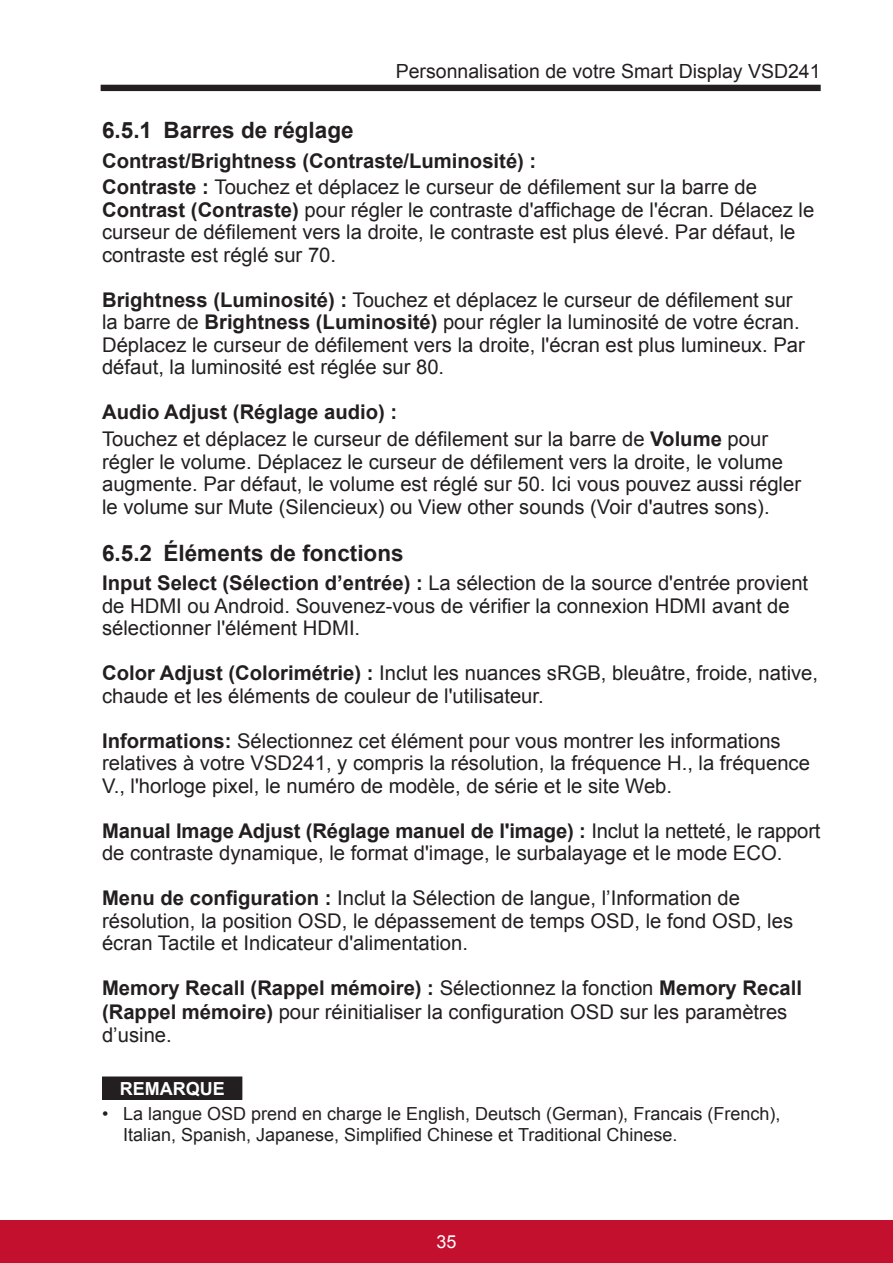
<style>
.page{position:relative;width:893px;height:1263px;background:#fff}
.page>*{position:absolute;margin:0;border:0;box-sizing:border-box;transform-origin:0 0}
.t1{font:700 22.5px "Arial";color:#231f20}
.t2{font:20.25px/22.5px "Arial";color:#231f20}
.t3{font:700 20.25px/26.7px "Arial";color:#231f20}
.t4{font:19.5px "Arial";color:#231f20}
.t5{font:18px/21.6px "Arial";color:#231f20}
.t6{font:700 18px "Arial";color:#fff}
.t7{font:18px "Arial";color:#fff}
.s1{font-weight:400}
.s2{font-weight:700}
</style>
<div class="page">
<div style="left:101px;top:85px;width:720px;height:6px;background:#231f20"></div>
<div style="left:0;top:1220px;width:893px;height:43px;background:#c3102f"></div>
<div style="left:103px;top:1077px;width:139px;height:22px;background:#231f20"></div>
<hr style="left:102px;top:1076px;width:140px;height:1px;background:#231f20">
<svg style="left:102px;top:1077px;width:1px;height:22px"></svg>
<hr style="left:102px;top:1099px;width:140px;height:1px;background:#231f20">
<p class="t4" style="left:396px;top:58px;width:426px">Personnalisation de votre Smart Display VSD241</p>
<p class="t1" style="left:102px;top:115px;width:253px">6.5.1 Barres de réglage</p>
<p class="t3" style="left:102px;top:148px;width:657px">Contrast/Brightness (Contraste/Luminosité) :<br>Contraste : <span class="s1">Touchez et déplacez le curseur de défilement sur la barre de</span></p>
<p class="t2" style="left:102px;top:199px;width:714px"><span class="s2">Contrast (Contraste)</span> pour régler le contraste d'affichage de l'écran. Délacez le curseur de défilement vers la droite, le contraste est plus élevé. Par défaut, le contraste est réglé sur 70.</p>
<p class="t2" style="left:102px;top:289px;width:704px"><span class="s2">Brightness (Luminosité) :</span> Touchez et déplacez le curseur de défilement sur la barre de <span class="s2">Brightness (Luminosité)</span> pour régler la luminosité de votre écran.<br>Déplacez le curseur de défilement vers la droite, l'écran est plus lumineux. Par défaut, la luminosité est réglée sur 80.</p>
<p class="t2" style="left:102px;top:399px;width:667px;line-height:26.7px"><span class="s2">Audio Adjust (Réglage audio) :<br></span>Touchez et déplacez le curseur de défilement sur la barre de <span class="s2">Volume</span> pour</p>
<p class="t2" style="left:102px;top:451px;width:700px">régler le volume. Déplacez le curseur de défilement vers la droite, le volume augmente. Par défaut, le volume est réglé sur 50. Ici vous pouvez aussi régler le volume sur Mute (Silencieux) ou View other sounds (Voir d'autres sons).</p>
<p class="t1" style="left:102px;top:538px;width:303px">6.5.2 Éléments de fonctions</p>
<p class="t2" style="left:102px;top:572px;width:708px"><span class="s2">Input Select (Sélection d’entrée) :</span> La sélection de la source d'entrée provient de HDMI ou Android. Souvenez-vous de vérifier la connexion HDMI avant de sélectionner l'élément HDMI.</p>
<p class="t2" style="left:102px;top:662px;width:718px"><span class="s2">Color Adjust (Colorimétrie) :</span> Inclut les nuances sRGB, bleuâtre, froide, native, chaude et les éléments de couleur de l'utilisateur.</p>
<p class="t2" style="left:102px;top:729px;width:709px"><span class="s2">Informations:</span> Sélectionnez cet élément pour vous montrer les informations relatives à votre VSD241, y compris la résolution, la fréquence H., la fréquence<br>V., l'horloge pixel, le numéro de modèle, de série et le site Web.</p>
<p class="t2" style="left:102px;top:819px;width:720px"><span class="s2">Manual Image Adjust (Réglage manuel de l'image) :</span> Inclut la netteté, le rapport de contraste dynamique, le format d'image, le surbalayage et le mode ECO.</p>
<p class="t2" style="left:102px;top:887px;width:693px"><span class="s2">Menu de configuration :</span> Inclut la Sélection de langue, l’Information de résolution, la position OSD, le dépassement de temps OSD, le fond OSD, les écran Tactile et Indicateur d'alimentation.</p>
<p class="t2" style="left:102px;top:976px;width:702px;line-height:24.3px"><span class="s2">Memory Recall (Rappel mémoire) :</span> Sélectionnez la fonction <span class="s2">Memory Recall (Rappel mémoire)</span> pour réinitialiser la configuration OSD sur les paramètres</p>
<p class="t2" style="left:102px;top:1024px;width:71px">d’usine.</p>
<p class="t6" style="left:120px;top:1076px;width:106px">REMARQUE</p>
<p class="t5" style="left:123px;top:1102px;width:659px;text-indent:-21px">• La langue OSD prend en charge le English, Deutsch (German), Francais (French),<br>Italian, Spanish, Japanese, Simplified Chinese et Traditional Chinese.</p>
<p class="t7" style="left:436px;top:1230px;width:22px">35</p>
</div>
